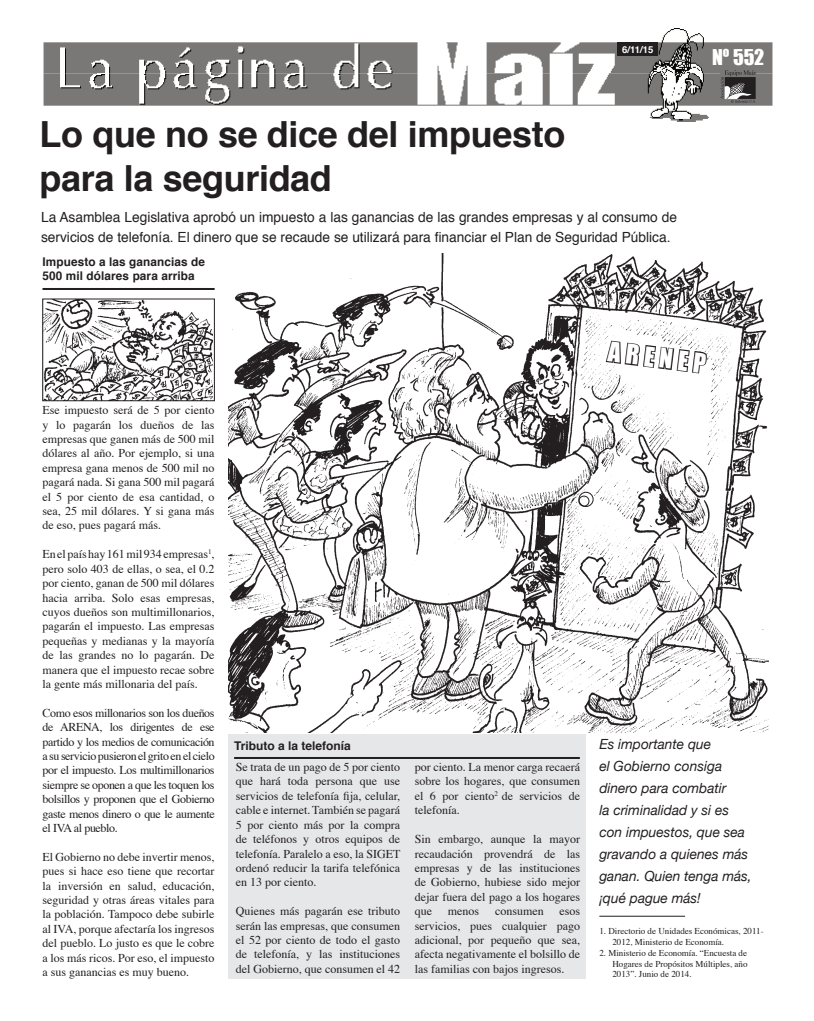
<style>
.page{position:relative;width:814px;height:1021px;background:#fff}
.page>*{position:absolute;margin:0;border:0;box-sizing:border-box;transform-origin:0 0}
.t1{font:700 36px/43.2px "Helvetica";letter-spacing:-.01em;color:#231f20}
.t2{font:25px "Impact";color:#fff}
.t3{font:20px "Impact";color:#fff}
.t4{font:14px/20px "Helvetica";color:#231f20}
.t5{font:italic 14px/22px "Helvetica Neue";color:#231f20}
.t6{font:12px/14.4px "Times";color:#231f20;text-align:justify}
.t7{font:700 12px/14.4px "Helvetica";letter-spacing:.01em;color:#231f20}
.t8{font:700 9.5px "Helvetica";color:#fff}
.t9{font:9px/10.8px "Times";color:#231f20}
</style>
<div class="page">
<div style="left:228px;top:734px;width:358px;height:244px;background:#e6e7e9"></div>
<img style="left:44px;top:301px;width:168px;height:98px">
<div style="left:42px;top:299px;width:173px;height:102px;border:1px solid #231f20"></div>
<img style="left:44px;top:28px;width:728px;height:93px">
<hr style="left:234px;top:757px;width:346px;height:2px;background:#231f20">
<img style="left:720px;top:71px;width:35px;height:31px">
<hr style="left:42px;top:288px;width:173px;height:2px;background:#231f20">
<div style="left:617px;top:42px;width:41px;height:14px;background:#231f20"></div>
<hr style="left:599px;top:915px;width:86px;height:1px;background:#231f20">
<img style="left:229px;top:254px;width:539px;height:478px">
<svg style="left:604px;top:328px;width:104px;height:46px"></svg>
<div style="left:578px;top:495px;width:11px;height:11px;border:1px solid #231f20;border-radius:50%"></div>
<div style="left:578px;top:492px;width:15px;height:15px;border:1px solid #231f20;border-radius:50%"></div>
<h1 class="t1" style="left:39px;top:113px;width:527px">Lo que no se dice del impuesto para la seguridad</h1>
<p class="t8" style="left:622px;top:42px;width:33px">6/11/15</p>
<p class="t4" style="left:41px;top:208px;width:637px">La Asamblea Legislativa aprobó un impuesto a las ganancias de las grandes empresas y al consumo de servicios de telefonía. El dinero que se recaude se utilizará para financiar el Plan de Seguridad Pública.</p>
<p class="t7" style="left:42px;top:255px;width:164px">Impuesto a las ganancias de<br>500 mil dólares para arriba</p>
<h3 class="t3" style="left:712px;top:41px;width:54px">Nº 552</h3>
<p class="t6" style="left:42px;top:402px;width:174px">Ese impuesto será de 5 por ciento y lo pagarán los dueños de las empresas que ganen más de 500 mil dólares al año. Por ejemplo, si una empresa gana menos de 500 mil no pagará nada. Si gana 500 mil pagará el 5 por ciento de esa cantidad, o sea, 25 mil dólares. Y si gana más de eso, pues pagará más.</p>
<p class="t6" style="left:42px;top:546px;width:174px">En el país hay 161 mil 934 empresas<sup>1</sup>, pero solo 403 de ellas, o sea, el 0.2 por ciento, ganan de 500 mil dólares hacia arriba. Solo esas empresas, cuyos dueños son multimillonarios, pagarán el impuesto. Las empresas pequeñas y medianas y la mayoría de las grandes no lo pagarán. De manera que el impuesto recae sobre la gente más millonaria del país.</p>
<p class="t6" style="left:42px;top:704px;width:174px">Como esos millonarios son los dueños de ARENA, los dirigentes de ese partido y los medios de comunicación a su servicio pusieron el grito en el cielo por el impuesto. Los multimillonarios siempre se oponen a que les toquen los bolsillos y proponen que el Gobierno gaste menos dinero o que le aumente el IVA al pueblo.</p>
<p class="t6" style="left:42px;top:848px;width:174px">El Gobierno no debe invertir menos, pues si hace eso tiene que recortar la inversión en salud, educación, seguridad y otras áreas vitales para la población. Tampoco debe subirle al IVA, porque afectaría los ingresos del pueblo. Lo justo es que le cobre a los más ricos. Por eso, el impuesto a sus ganancias es muy bueno.</p>
<h2 class="t2" style="left:610px;top:332px;width:100px;rotate:7deg">ARENEP</h2>
<p class="t7" style="left:234px;top:738px;width:118px">Tributo a la telefonía</p>
<p class="t6" style="left:236px;top:758px;width:166px">Se trata de un pago de 5 por ciento que hará toda persona que use servicios de telefonía fija, celular, cable e internet. También se pagará 5 por ciento más por la compra de teléfonos y otros equipos de telefonía. Paralelo a eso, la SIGET ordenó reducir la tarifa telefónica en 13 por ciento.</p>
<p class="t6" style="left:236px;top:902px;width:166px">Quienes más pagarán ese tributo serán las empresas, que consumen el 52 por ciento de todo el gasto de telefonía, y las instituciones del Gobierno, que consumen el 42</p>
<p class="t6" style="left:415px;top:758px;width:167px">por ciento. La menor carga recaerá sobre los hogares, que consumen el 6 por ciento<sup>2</sup> de servicios de telefonía.</p>
<p class="t6" style="left:415px;top:830px;width:167px">Sin embargo, aunque la mayor recaudación provendrá de las empresas y de las instituciones de Gobierno, hubiese sido mejor dejar fuera del pago a los hogares que</p>
<p class="t6" style="left:415px;top:902px;width:167px;text-indent:145px">esos servicios, pues cualquier pago adicional, por pequeño que sea, afecta negativamente el bolsillo de las familias con bajos ingresos.</p>
<p class="t6" style="left:448px;top:902px;width:33px">menos</p>
<p class="t6" style="left:495px;top:902px;width:50px">consumen</p>
<p class="t5" style="left:599px;top:733px;width:154px">Es importante que<br>el Gobierno consiga dinero para combatir<br>la criminalidad y si es con impuestos, que sea gravando a quienes más ganan. Quien tenga más, ¡qué pague más!</p>
<p class="t9" style="left:612px;top:924px;width:153px;text-indent:-13px">1. Directorio de Unidades Económicas, 2011-<br>2012, Ministerio de Economía.</p>
<p class="t9" style="left:612px;top:946px;width:137px;text-align:justify;text-indent:-13px">2. Ministerio de Economía. “Encuesta de Hogares de Propósitos Múltiples, año 2013”. Junio de 2014.</p>
</div>
